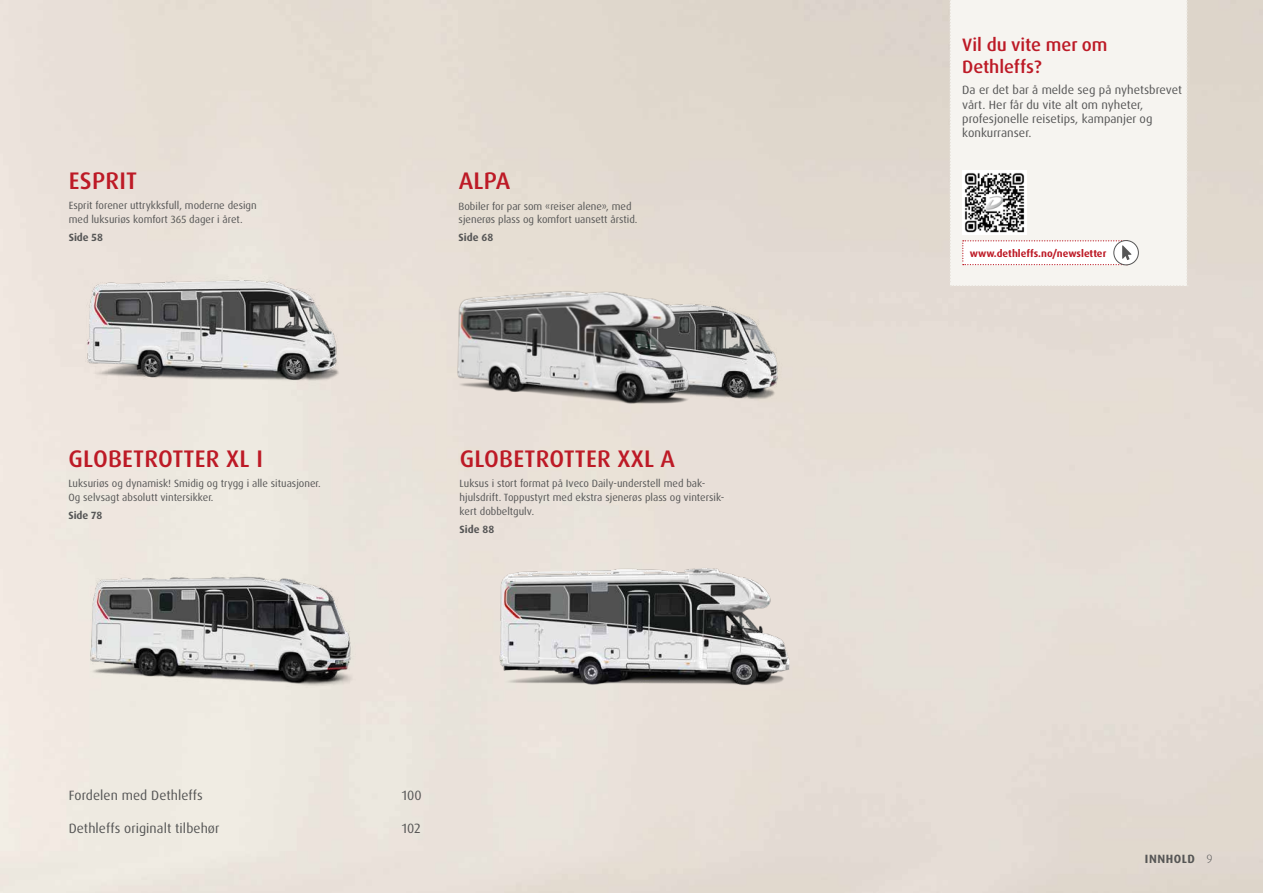
<style>
.page{position:relative;width:1263px;height:893px;background:#fff}
.page>*{position:absolute;margin:0;border:0;box-sizing:border-box;transform-origin:0 0}
.t1{font:500 24px "Dax Pro";letter-spacing:.01em;color:#bd1a26}
.t2{font:500 18px/22.5px "Dax Pro";letter-spacing:-.005em;color:#bd1a26}
.t3{font:13.5px "Dax Pro";letter-spacing:.005em;color:#565656}
.t4{font:12px/14.4px "Dax Pro";color:#565656}
.t5{font:700 12px "Dax Pro";letter-spacing:.04em;color:#565656}
.t6{font:10.5px/13.5px "Dax Pro";color:#565656}
.t7{font:700 10.5px "Dax Pro";color:#565656}
.t8{font:700 10.2px "Dax Pro";color:#bd1a26}
.s1{font-style:italic}
.s2{font-family:"Dax OT";font-weight:300}
</style>
<div class="page">
<svg style="left:949px;top:0;width:239px;height:286px"></svg>
<img style="left:962px;top:170px;width:64px;height:64px">
<img style="left:63px;top:510px;width:331px;height:239px">
<img style="left:483px;top:502px;width:325px;height:216px">
<img style="left:81px;top:230px;width:276px;height:188px">
<img style="left:552px;top:249px;width:247px;height:165px">
<img style="left:444px;top:251px;width:256px;height:167px">
<h1 class="t1" style="left:69px;top:165px;width:70px">ESPRIT</h1>
<p class="t6" style="left:69px;top:199px;width:190px">Esprit forener uttrykksfull, moderne design med luksuriøs komfort 365 dager i året.</p>
<p class="t7" style="left:69px;top:230px;width:36px">Side 58</p>
<h1 class="t1" style="left:69px;top:444px;width:196px">GLOBETROTTER XL I</h1>
<p class="t6" style="left:68px;top:477px;width:254px">Luksuriøs og dynamisk! Smidig og trygg i alle situasjoner.<br>Og selvsagt absolutt vintersikker.</p>
<p class="t7" style="left:68px;top:509px;width:35px">Side 78</p>
<h1 class="t1" style="left:459px;top:166px;width:53px">ALPA</h1>
<p class="t6" style="left:459px;top:199px;width:181px">Bobiler for par som «reiser alene», med sjenerøs plass og komfort uansett årstid.</p>
<p class="t7" style="left:459px;top:231px;width:36px">Side 68</p>
<h1 class="t1" style="left:460px;top:444px;width:217px">GLOBETROTTER XXL A</h1>
<p class="t6" style="left:460px;top:477px;width:266px">Luksus i stort format på Iveco Daily-understell med bak&shy;hjulsdrift. Toppustyrt med ekstra sjenerøs plass og vintersik&shy;kert dobbeltgulv<span class="s1">.</span></p>
<p class="t7" style="left:460px;top:522px;width:36px">Side 88</p>
<p class="t3" style="left:69px;top:786px;width:136px">Fordelen med Dethleffs</p>
<p class="t3" style="left:402px;top:786px;width:22px">100</p>
<p class="t3" style="left:69px;top:819px;width:152px">Dethleffs originalt tilbehør</p>
<p class="t3" style="left:402px;top:819px;width:20px">102</p>
<h2 class="t2" style="left:962px;top:33px;width:147px">Vil du vite mer om<br>Dethleffs?</h2>
<p class="t4" style="left:962px;top:83px;width:221px">Da er det bar å melde seg på nyhetsbrevet vårt. Her får du vite alt om nyheter, profesjonelle reisetips, kampanjer og konkurranser.</p>
<p class="t8" style="left:970px;top:247px;width:138px">www.dethleffs.no/newsletter</p>
<p class="t5" style="left:1145px;top:851px;width:69px">INNHOLD <span class="s2">9</span></p>
</div>
